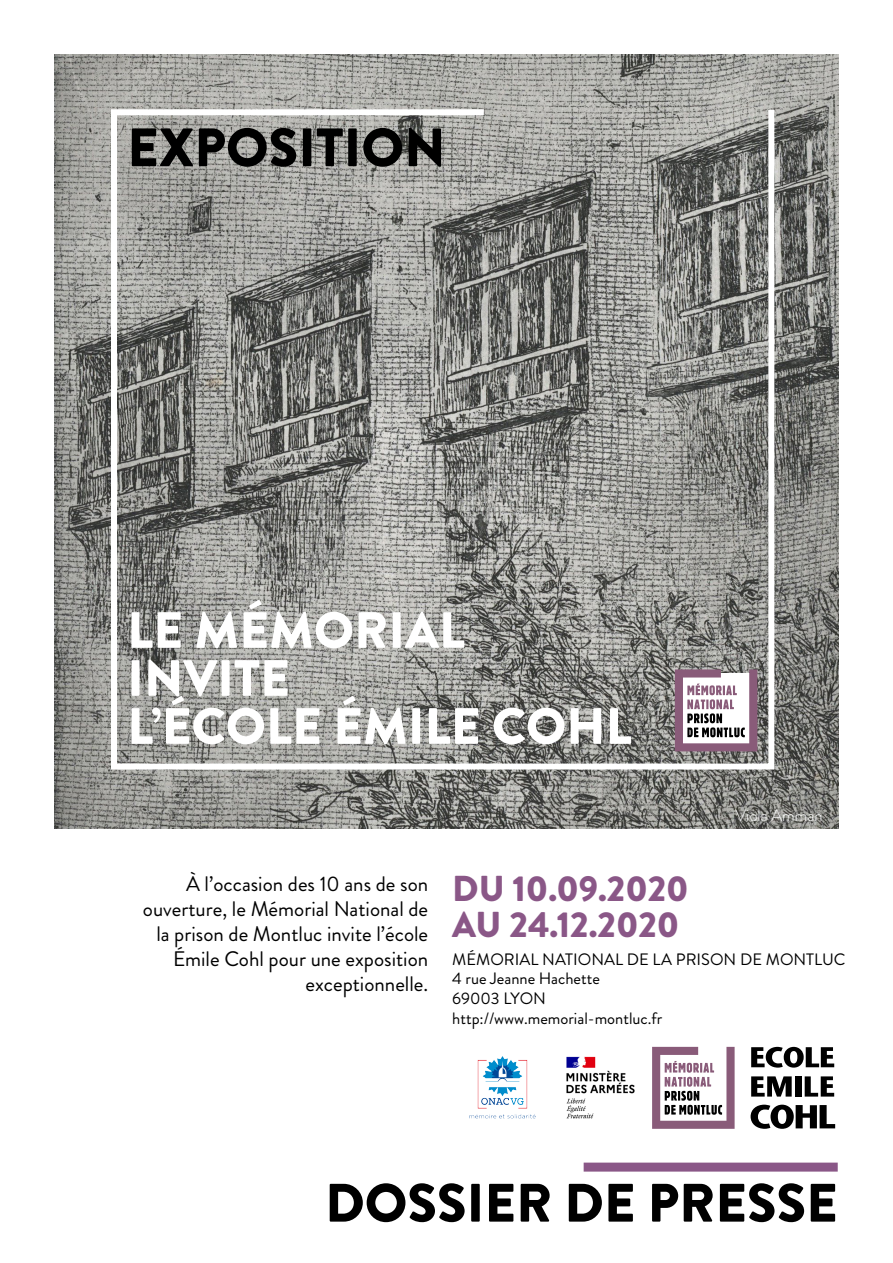
<style>
.page{position:relative;width:893px;height:1263px;background:#fff}
.page>*{position:absolute;margin:0;border:0;box-sizing:border-box;transform-origin:0 0}
.t1{font:900 54px "Brandon Grotesque";color:#000}
.t2{font:900 51px/48px "Brandon Grotesque";color:#fff}
.t3{font:900 36px/36px "Brandon Grotesque";color:#8a5787}
.t4{font:21px/25.2px "Brandon Grotesque";color:#000;text-align:right}
.t5{font:16.5px/19.8px "Brandon Grotesque";color:#000}
.t6{font:300 16.5px "Brandon Grotesque";color:#fff}
</style>
<div class="page">
<svg style="left:751px;top:1047px;width:83px;height:20px"></svg>
<svg style="left:751px;top:1076px;width:41px;height:20px"></svg>
<div style="left:795px;top:1076px;width:6px;height:20px;background:#000"></div>
<svg style="left:805px;top:1076px;width:29px;height:20px"></svg>
<svg style="left:751px;top:1105px;width:84px;height:24px"></svg>
<img style="left:469px;top:1056px;width:67px;height:63px">
<img style="left:566px;top:1056px;width:69px;height:63px">
<svg style="left:652px;top:1047px;width:83px;height:82px"></svg>
<img style="left:54px;top:54px;width:785px;height:774px">
<svg style="left:108px;top:104px;width:669px;height:668px;background:#91928e"></svg>
<svg style="left:675px;top:669px;width:82px;height:82px"></svg>
<div style="left:584px;top:1162px;width:254px;height:9px;background:#8a5787"></div>
<h1 class="t1" style="left:127px;top:109px;width:320px">EXPOSITION</h1>
<h2 class="t2" style="left:127px;top:607px;width:506px">LE MÉMORIAL<br>INVITE<br>L’ÉCOLE ÉMILE COHL</h2>
<p class="t6" style="left:736px;top:804px;width:89px">Viola Amman</p>
<p class="t4" style="left:143px;top:871px;width:287px">À l’occasion des 10 ans de son ouverture, le Mémorial National de la prison de Montluc invite l’école<br>Émile Cohl pour une exposition exceptionnelle.</p>
<h3 class="t3" style="left:452px;top:871px;width:238px">DU 10.09.2020<br>AU 24.12.2020</h3>
<p class="t5" style="left:452px;top:949px;width:395px">MÉMORIAL NATIONAL DE LA PRISON DE MONTLUC<br>4 rue Jeanne Hachette<br>69003 LYON<br>http://www.memorial-montluc.fr</p>
<h1 class="t1" style="left:325px;top:1165px;width:514px">DOSSIER DE PRESSE</h1>
</div>
